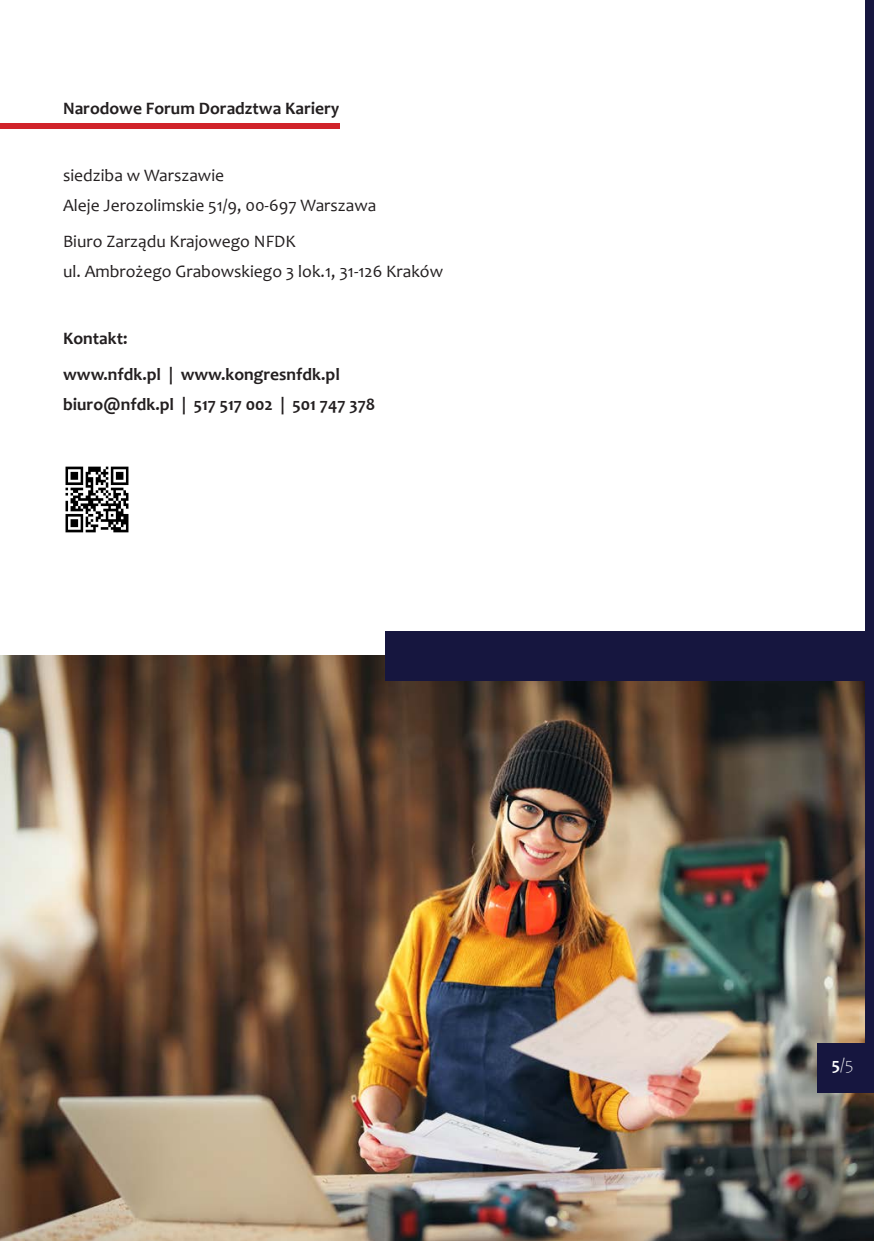
<style>
.page{position:relative;width:874px;height:1241px;background:#fff}
.page>*{position:absolute;margin:0;border:0;box-sizing:border-box;transform-origin:0 0}
.t1{font:17.5px "Candara";color:#231f20}
.t2{font:700 17.5px "Candara";color:#231f20}
.t3{font:300 17.5px "Candara";color:#fff}
.s1{font-weight:700}
</style>
<div class="page">
<img style="left:0;top:655px;width:873px;height:585px">
<div style="left:864px;top:0;width:9px;height:1092px;background:#16163f"></div>
<div style="left:384px;top:631px;width:487px;height:49px;background:#16163f"></div>
<div style="left:0;top:124px;width:339px;height:5px;background:#d1232a"></div>
<div style="left:816px;top:1042px;width:50px;height:50px;background:#16163f"></div>
<img style="left:65px;top:466px;width:64px;height:67px">
<p class="t2" style="left:63px;top:97px;width:278px">Narodowe Forum Doradztwa Kariery</p>
<p class="t1" style="left:63px;top:164px;width:162px">siedziba w Warszawie</p>
<p class="t1" style="left:63px;top:194px;width:315px">Aleje Jerozolimskie 51/9, 00-697 Warszawa</p>
<p class="t1" style="left:63px;top:230px;width:234px">Biuro Zarządu Krajowego NFDK</p>
<p class="t1" style="left:63px;top:260px;width:381px">ul. Ambrożego Grabowskiego 3 lok.1, 31-126 Kraków</p>
<p class="t2" style="left:63px;top:327px;width:66px">Kontakt:</p>
<p class="t2" style="left:63px;top:363px;width:278px">www.nfdk.pl | www.kongresnfdk.pl</p>
<p class="t2" style="left:63px;top:393px;width:313px">biuro@nfdk.pl | 517 517 002 | 501 747 378</p>
<p class="t3" style="left:831px;top:1054px;width:23px"><span class="s1">5</span>/5</p>
</div>
